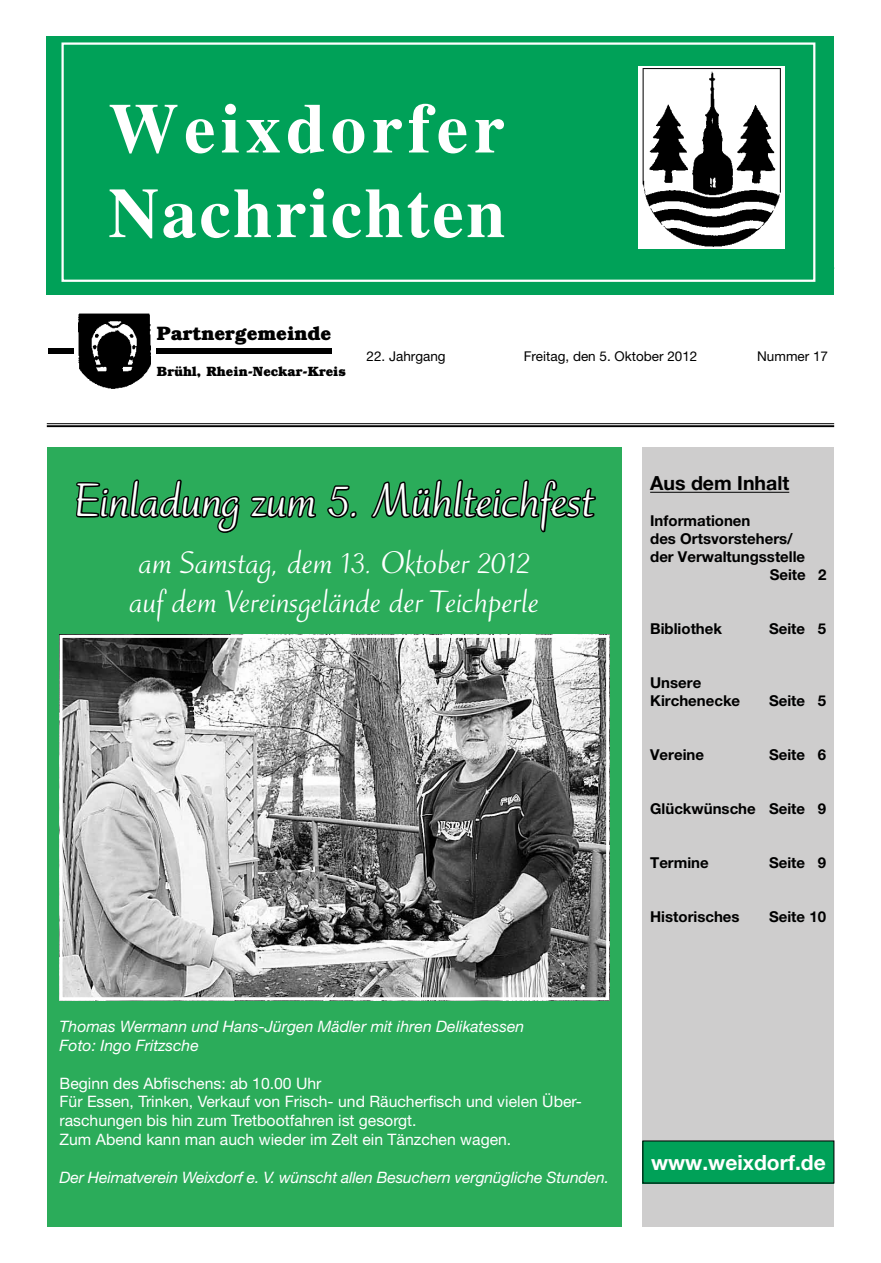
<style>
.page{position:relative;width:881px;height:1263px;background:#fff}
.page>*{position:absolute;margin:0;border:0;box-sizing:border-box;transform-origin:0 0}
.t1{font:700 70.5px/84.6px "Times LT";letter-spacing:.035em;color:#fff}
.t2{font:49.5px "Ruzicka Freehand LH";color:#fff}
.t3{font:33px/39.6px "Ruzicka Freehand LH";color:#fff}
.t4{font:700 21px "Helvetica Neue LT";color:#fff}
.t5{font:700 19.5px "Bookman";color:#000}
.t6{font:700 19.5px "Helvetica Neue LT";color:#000}
.t7{font:15.75px/18.9px "Helvetica Neue LT";color:#fff}
.t8{font:italic 15.75px/18.9px "Helvetica Neue LT";color:#fff}
.t9{font:700 15px/18px "Helvetica Neue LT";color:#000}
.t10{font:13.5px "Helvetica Neue LT";color:#000}
.t11{font:700 13.5px "Bookman";color:#000}
</style>
<div class="page">
<hr style="left:47px;top:423px;width:786px;height:1px;background:#000">
<hr style="left:47px;top:425px;width:786px;height:2px;background:#000">
<div style="left:47px;top:36px;width:786px;height:259px;background:#00a158"></div>
<div style="left:61px;top:42px;width:754px;height:240px;background:#00a158;border:2px solid #fff"></div>
<img style="left:78px;top:314px;width:72px;height:75px">
<div style="left:49px;top:348px;width:25px;height:5px;background:#000"></div>
<div style="left:156px;top:348px;width:175px;height:5px;background:#000"></div>
<div style="left:642px;top:447px;width:191px;height:780px;background:#cecdcd"></div>
<hr style="left:650px;top:492px;width:139px;height:1px;background:#000">
<div style="left:642px;top:1141px;width:191px;height:42px;background:#00a158"></div>
<img style="left:639px;top:66px;width:144px;height:183px">
<div style="left:47px;top:447px;width:574px;height:780px;background:#2bac5a"></div>
<svg style="left:76px;top:479px;width:164px;height:54px"></svg>
<svg style="left:250px;top:495px;width:67px;height:23px"></svg>
<svg style="left:327px;top:485px;width:30px;height:34px"></svg>
<svg style="left:368px;top:423px;width:229px;height:110px"></svg>
<img style="left:64px;top:639px;width:541px;height:357px">
<div style="left:60px;top:635px;width:549px;height:365px;border:3px solid #fff"></div>
<h1 class="t1" style="left:108px;top:85px;width:398px">Weixdorfer<br>Nachrichten</h1>
<p class="t5" style="left:157px;top:321px;width:176px">Partnergemeinde</p>
<p class="t11" style="left:157px;top:363px;width:191px">Brühl, Rhein-Neckar-Kreis</p>
<p class="t10" style="left:366px;top:348px;width:81px">22. Jahrgang</p>
<p class="t10" style="left:523px;top:348px;width:175px">Freitag, den 5. Oktober 2012</p>
<p class="t10" style="left:757px;top:348px;width:72px">Nummer 17</p>
<h2 class="t2" style="left:74px;top:472px;width:521px">Einladung zum 5. Mühlteichfest</h2>
<h3 class="t3" style="left:129px;top:543px;width:411px">am Samstag, dem 13. Oktober 2012 auf dem Vereinsgelände der Teichperle</h3>
<p class="t8" style="left:60px;top:1016px;width:466px">Thomas Wermann und Hans-Jürgen Mädler mit ihren Delikatessen<br>Foto: Ingo Fritzsche</p>
<p class="t7" style="left:60px;top:1073px;width:523px">Beginn des Abfischens: ab 10.00 Uhr<br>Für Essen, Trinken, Verkauf von Frisch- und Räucherfisch und vielen Über&shy;raschungen bis hin zum Tretbootfahren ist gesorgt.<br>Zum Abend kann man auch wieder im Zelt ein Tänzchen wagen.</p>
<p class="t8" style="left:60px;top:1168px;width:551px">Der Heimatverein Weixdorf e. V. wünscht allen Besuchern vergnügliche Stunden.</p>
<p class="t6" style="left:650px;top:471px;width:140px">Aus dem Inhalt</p>
<p class="t9" style="left:650px;top:512px;width:102px">Informationen</p>
<p class="t9" style="left:650px;top:530px;width:144px">des Ortsvorstehers/</p>
<p class="t9" style="left:650px;top:548px;width:156px">der Verwaltungsstelle</p>
<p class="t9" style="left:769px;top:566px;width:58px">Seite 2</p>
<p class="t9" style="left:650px;top:620px;width:73px">Bibliothek</p>
<p class="t9" style="left:768px;top:620px;width:58px">Seite 5</p>
<p class="t9" style="left:650px;top:674px;width:91px">Unsere<br>Kirchenecke</p>
<p class="t9" style="left:768px;top:692px;width:58px">Seite 5</p>
<p class="t9" style="left:650px;top:746px;width:55px">Vereine</p>
<p class="t9" style="left:768px;top:746px;width:58px">Seite 6</p>
<p class="t9" style="left:650px;top:800px;width:177px">Glückwünsche Seite 9</p>
<p class="t9" style="left:650px;top:854px;width:60px">Termine</p>
<p class="t9" style="left:768px;top:854px;width:58px">Seite 9</p>
<p class="t9" style="left:650px;top:908px;width:91px">Historisches</p>
<p class="t9" style="left:768px;top:908px;width:58px">Seite 10</p>
<h3 class="t4" style="left:650px;top:1150px;width:176px">www.weixdorf.de</h3>
</div>
